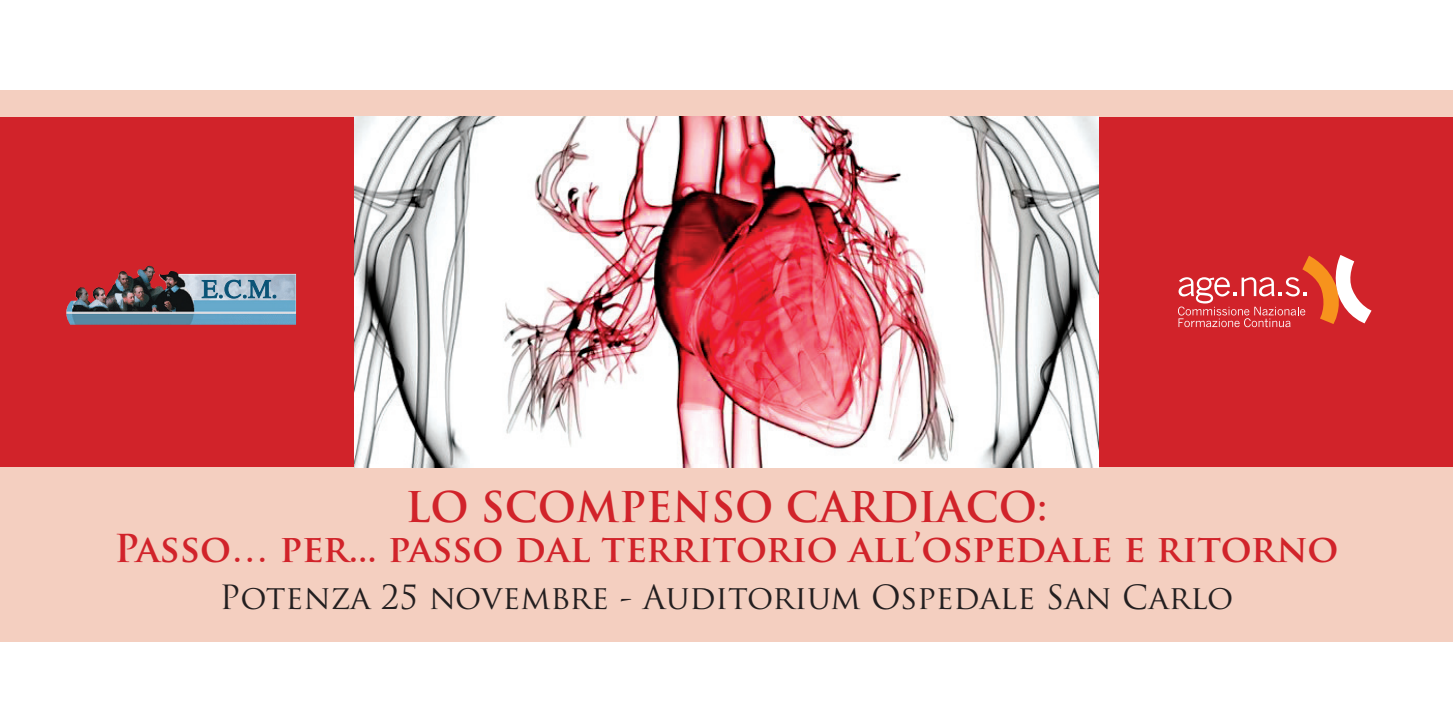
<style>
.page{position:relative;width:1453px;height:709px;background:#fff}
.page>*{position:absolute;margin:0;border:0;box-sizing:border-box;transform-origin:0 0}
.t1{font:700 41.25px "Trajan Pro";color:#d1232a}
.t2{font:700 37.5px "Trajan Pro";color:#d1232a}
.t3{font:32.5px "Trajan Pro";color:#231f20}
</style>
<div class="page">
<div style="left:0;top:117px;width:1453px;height:350px;background:#d1232a"></div>
<div style="left:0;top:467px;width:1453px;height:174px;background:#f4cfc0"></div>
<div style="left:0;top:90px;width:1453px;height:27px;background:#f4cfc0"></div>
<img style="left:355px;top:117px;width:743px;height:350px">
<svg style="left:1178px;top:255px;width:193px;height:72px"></svg>
<img style="left:66px;top:266px;width:230px;height:59px">
<svg style="left:202px;top:280px;width:74px;height:18px"></svg>
<p class="t1" style="left:406px;top:481px;width:643px">LO SCOMPENSO CARDIACO:</p>
<p class="t2" style="left:114px;top:525px;width:1226px">Passo… per... passo dal territorio all’ospedale e ritorno</p>
<p class="t3" style="left:219px;top:577px;width:1015px">Potenza 25 novembre - Auditorium Ospedale San Carlo</p>
</div>
